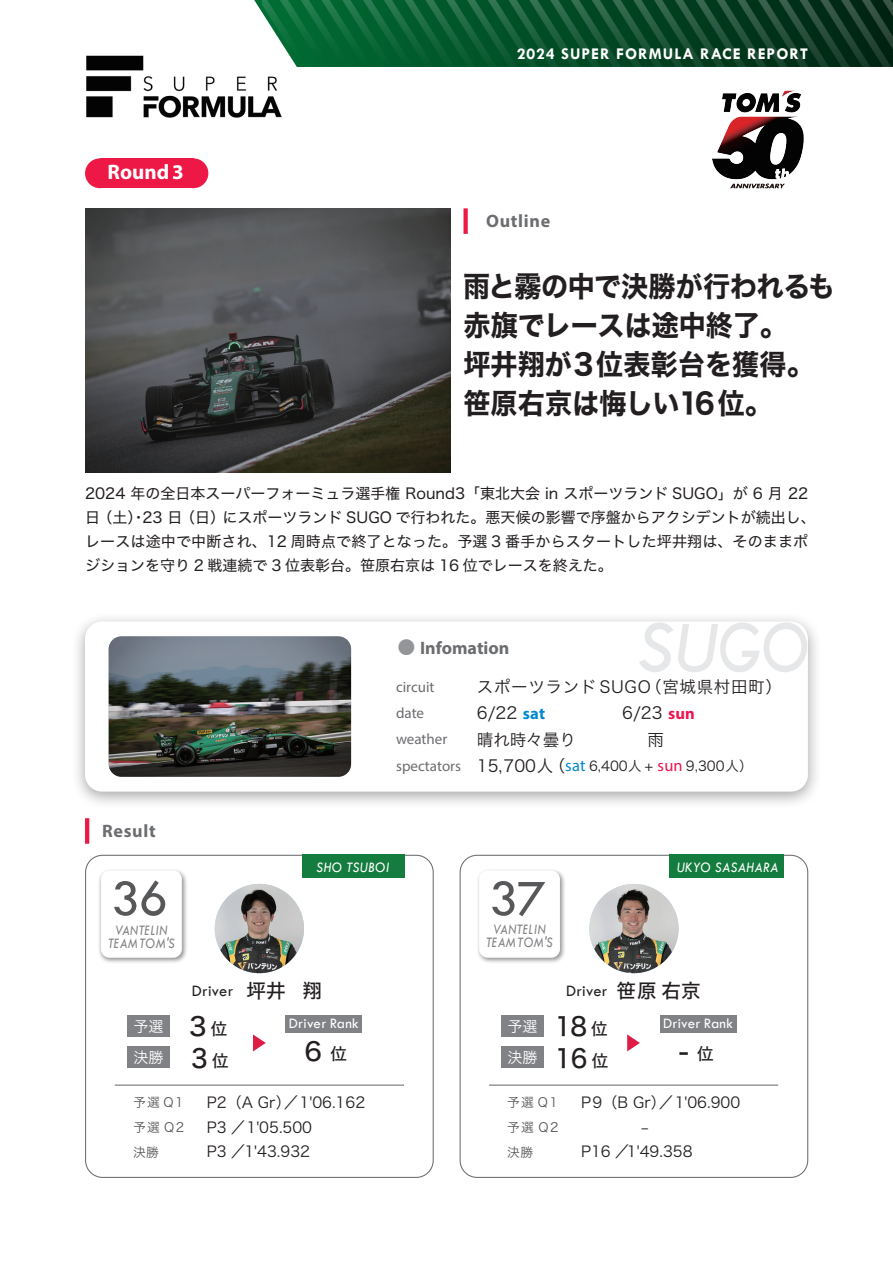
<style>
.page{position:relative;width:893px;height:1263px;background:#fff}
.page>*{position:absolute;margin:0;border:0;box-sizing:border-box;transform-origin:0 0}
.t1{font:italic 75px "Tw Cen";color:#e6e7e9}
.t2{font:52.5px "Tw Cen";color:#57585a}
.t3{font:28.5px/39px "Hiragino Sans W7";color:#231f20;scale:.95 1}
.t4{font:25.5px "Hiragino Sans W5";color:#231f20;scale:.95 1}
.t5{font:25.5px "Hiragino Sans W5";color:#231f20}
.t6{font:700 21px "Myriad Pro";color:#fff}
.t7{font:19.5px "Hiragino Sans W5";letter-spacing:.03em;color:#231f20}
.t8{font:700 18px "Myriad Pro";letter-spacing:.04em;color:#6c6d70}
.t9{font:700 18px "Myriad Pro";color:#6c6d70}
.t10{font:16.5px "Hiragino Sans W3";letter-spacing:.04em;color:#231f20}
.t11{font:700 16.5px "Tw Cen";letter-spacing:.06em;color:#fff}
.t12{font:16.5px "Tw Cen";letter-spacing:.02em;color:#231f20}
.t13{font:16.5px "Hiragino Sans W5";color:#231f20}
.t14{font:16.5px "Myriad Pro";color:#0089cf}
.t15{font:16.5px "Myriad Pro";color:#ed1450}
.t16{font:15px/24px "Hiragino Sans W4";color:#231f20}
.t17{font:15px "Hiragino Sans W3";color:#231f20}
.t18{font:italic 15px/13.5px "Tw Cen";letter-spacing:.02em;color:#808285;text-align:center;scale:.85 1}
.t19{font:15px "Myriad Pro";color:#6c6d70}
.t20{font:italic 15px "Tw Cen";letter-spacing:.02em;color:#fff;scale:.9 1}
.t21{font:15px "Tw Cen";letter-spacing:.02em;color:#fff}
.t22{font:15px "Hiragino Sans W3";color:#fff}
.t23{font:13.5px "Hiragino Sans W3";color:#231f20}
.t24{font:12.75px "Hiragino Sans W3";letter-spacing:.1em;color:#57585a}
.s1{font-family:"Koz Min Pr 6 N";font-weight:400;color:#939598}
.s2{font-family:"Myriad Pro";font-weight:700;color:#0089cf}
.s3{font-family:"Myriad Pro";font-weight:700;color:#ed1450}
.s4{font-family:"Hiragino Sans W3";color:#231f20}
.s5{font-size:25.5px}
</style>
<div class="page">
<img style="left:85px;top:208px;width:366px;height:264px">
<img style="left:589px;top:884px;width:90px;height:89px;border-radius:45px">
<div style="left:100px;top:158px;width:93px;height:30px;background:#ed1845"></div>
<div style="left:85px;top:158px;width:30px;height:30px;background:#ed1845;border-radius:50%"></div>
<div style="left:179px;top:158px;width:29px;height:30px;background:#ed1845;border-radius:50%"></div>
<hr style="left:85px;top:818px;width:4px;height:26px;background:#ed1845">
<div style="left:460px;top:855px;width:348px;height:323px;border:1px solid #6c6d70;border-radius:17px"></div>
<div style="left:476px;top:868px;width:90px;height:97px;background:#231f20;opacity:.5"></div>
<div style="left:479px;top:870px;width:81px;height:88px;background:#fff;border-radius:9px"></div>
<div style="left:669px;top:855px;width:115px;height:23px;background:#157c40"></div>
<div style="left:71px;top:611px;width:751px;height:199px;background:#231f20;opacity:.4"></div>
<div style="left:85px;top:621px;width:723px;height:171px;background:#fff;border-radius:17px"></div>
<img style="left:215px;top:884px;width:89px;height:89px;border-radius:45px">
<div style="left:85px;top:855px;width:349px;height:323px;border:1px solid #6c6d70;border-radius:17px"></div>
<hr style="left:115px;top:1084px;width:289px;height:2px;background:#6c6d70">
<hr style="left:489px;top:1084px;width:289px;height:2px;background:#6c6d70">
<div style="left:98px;top:868px;width:90px;height:97px;background:#231f20;opacity:.5"></div>
<div style="left:101px;top:870px;width:81px;height:88px;background:#fff;border-radius:9px"></div>
<div style="left:302px;top:855px;width:102px;height:23px;background:#157c40"></div>
<svg style="left:253px;top:1034px;width:13px;height:17px"></svg>
<svg style="left:627px;top:1034px;width:13px;height:17px"></svg>
<div style="left:286px;top:1015px;width:76px;height:17px;background:#808285"></div>
<div style="left:660px;top:1015px;width:76px;height:17px;background:#808285"></div>
<div style="left:127px;top:1015px;width:43px;height:21px;background:#808285"></div>
<div style="left:501px;top:1015px;width:43px;height:21px;background:#808285"></div>
<div style="left:127px;top:1047px;width:43px;height:21px;background:#808285"></div>
<div style="left:501px;top:1047px;width:43px;height:21px;background:#808285"></div>
<div style="left:463px;top:208px;width:5px;height:26px;background:#ed1845"></div>
<img style="left:712px;top:125px;width:92px;height:64px">
<svg style="left:254px;top:0;width:547px;height:125px"></svg>
<img style="left:86px;top:54px;width:196px;height:64px">
<img style="left:262px;top:0;width:631px;height:76px">
<img style="left:109px;top:636px;width:242px;height:141px">
<h3 class="t6" style="left:108px;top:159px;width:78px">Round3</h3>
<p class="t11" style="left:517px;top:44px;width:293px">2024 SUPER FORMULA RACE REPORT</p>
<p class="t8" style="left:486px;top:209px;width:66px">Outline</p>
<h3 class="t3" style="left:463px;top:268px;width:393px">雨と霧の中で決勝が行われるも赤旗でレースは途中終了。<br>坪井翔が3位表彰台を獲得。笹原右京は悔しい16位。</h3>
<p class="t16" style="left:222px;top:480px;width:595px;text-indent:-137px">2024 年の全日本スーパーフォーミュラ選手権 Round3「東北大会 in スポーツランド SUGO」が 6 月 22にスポーツランド SUGO で行われた。悪天候の影響で序盤からアクシデントが続出し、</p>
<p class="t16" style="left:97px;top:504px;width:50px">（土）・</p>
<p class="t16" style="left:180px;top:504px;width:46px">（日）</p>
<p class="t16" style="left:142px;top:504px;width:42px">23 日</p>
<p class="t16" style="left:85px;top:504px;width:725px">日<br>レースは途中で中断され、12 周時点で終了となった。予選 3 番手からスタートした坪井翔は、そのままポジションを守り 2 戦連続で 3 位表彰台。笹原右京は 16 位でレースを終えた。</p>
<p class="t9" style="left:398px;top:636px;width:113px"><span class="s1">●</span> Infomation</p>
<h1 class="t1" style="left:637px;top:602px;width:174px">SUGO</h1>
<p class="t19" style="left:396px;top:677px;width:40px">circuit</p>
<p class="t10" style="left:477px;top:672px;width:175px">スポーツランド SUGO</p>
<p class="t10" style="left:645px;top:672px;width:138px">（宮城県村田町(</p>
<p class="t19" style="left:396px;top:704px;width:30px">date</p>
<p class="t10" style="left:477px;top:698px;width:219px">6/22 <span class="s2">sat</span> 　　　　 6/23 <span class="s3">sun</span></p>
<p class="t19" style="left:396px;top:730px;width:53px">weather</p>
<p class="t10" style="left:477px;top:725px;width:100px">晴れ時々曇り</p>
<p class="t19" style="left:396px;top:756px;width:66px">spectators</p>
<p class="t14" style="left:549px;top:756px;width:38px"><span class="s4">（</span>sat</p>
<p class="t10" style="left:477px;top:751px;width:78px">15,700人</p>
<p class="t23" style="left:686px;top:754px;width:68px">9,300人(</p>
<p class="t23" style="left:589px;top:754px;width:66px">6,400人 +</p>
<p class="t15" style="left:657px;top:756px;width:27px">sun</p>
<p class="t8" style="left:102px;top:819px;width:55px">Result</p>
<p class="t20" style="left:316px;top:858px;width:83px">SHO TSUBOI</p>
<p class="t20" style="left:677px;top:858px;width:114px">UKYO SASAHARA</p>
<h2 class="t2" style="left:111px;top:867px;width:58px">36</h2>
<p class="t18" style="left:108px;top:923px;width:80px">VANTELIN<br>TEAMTOM S'</p>
<h2 class="t2" style="left:489px;top:867px;width:58px">37</h2>
<p class="t18" style="left:486px;top:922px;width:80px">VANTELIN<br>TEAMTOM S'</p>
<p class="t12" style="left:192px;top:981px;width:43px">Driver</p>
<h3 class="t7" style="left:246px;top:973px;width:77px">坪井　翔</h3>
<p class="t12" style="left:566px;top:981px;width:43px">Driver</p>
<h3 class="t7" style="left:616px;top:973px;width:86px">笹原右京</h3>
<p class="t22" style="left:133px;top:1013px;width:31px">予選</p>
<h3 class="t5" style="left:189px;top:1003px;width:19px">3</h3>
<p class="t13" style="left:211px;top:1014px;width:18px">位</p>
<p class="t21" style="left:289px;top:1015px;width:72px">Driver Rank</p>
<p class="t22" style="left:508px;top:1013px;width:31px">予選</p>
<h3 class="t4" style="left:555px;top:1003px;width:36px">18</h3>
<p class="t13" style="left:591px;top:1014px;width:18px">位</p>
<p class="t21" style="left:663px;top:1015px;width:72px">Driver Rank</p>
<p class="t22" style="left:133px;top:1044px;width:31px">決勝</p>
<h3 class="t4" style="left:191px;top:1035px;width:19px">3</h3>
<p class="t13" style="left:212px;top:1045px;width:18px">位</p>
<h3 class="t5" style="left:304px;top:1029px;width:19px">6</h3>
<p class="t13" style="left:331px;top:1039px;width:18px">位</p>
<p class="t22" style="left:508px;top:1044px;width:31px">決勝</p>
<h3 class="t4" style="left:555px;top:1035px;width:36px">16</h3>
<p class="t13" style="left:592px;top:1045px;width:18px">位</p>
<p class="t13" style="left:679px;top:1039px;width:36px">位<span class="s5">-</span></p>
<p class="t24" style="left:133px;top:1091px;width:52px">予選 Q1</p>
<p class="t17" style="left:283px;top:1089px;width:83px">／1'06.162</p>
<p class="t17" style="left:207px;top:1089px;width:85px">P2（A Gr(</p>
<p class="t24" style="left:507px;top:1091px;width:52px">予選 Q1</p>
<p class="t17" style="left:659px;top:1089px;width:83px">／1'06.900</p>
<p class="t17" style="left:581px;top:1089px;width:86px">P9（B Gr(</p>
<p class="t24" style="left:133px;top:1116px;width:53px">予選 Q2</p>
<p class="t17" style="left:207px;top:1114px;width:107px">P3 ／1'05.500</p>
<p class="t24" style="left:507px;top:1116px;width:53px">予選 Q2</p>
<p class="t17" style="left:641px;top:1114px;width:9px">-</p>
<p class="t24" style="left:133px;top:1140px;width:28px">決勝</p>
<p class="t17" style="left:207px;top:1138px;width:105px">P3 ／1'43.932</p>
<p class="t24" style="left:507px;top:1140px;width:28px">決勝</p>
<p class="t17" style="left:581px;top:1138px;width:113px">P16 ／1'49.358</p>
</div>
